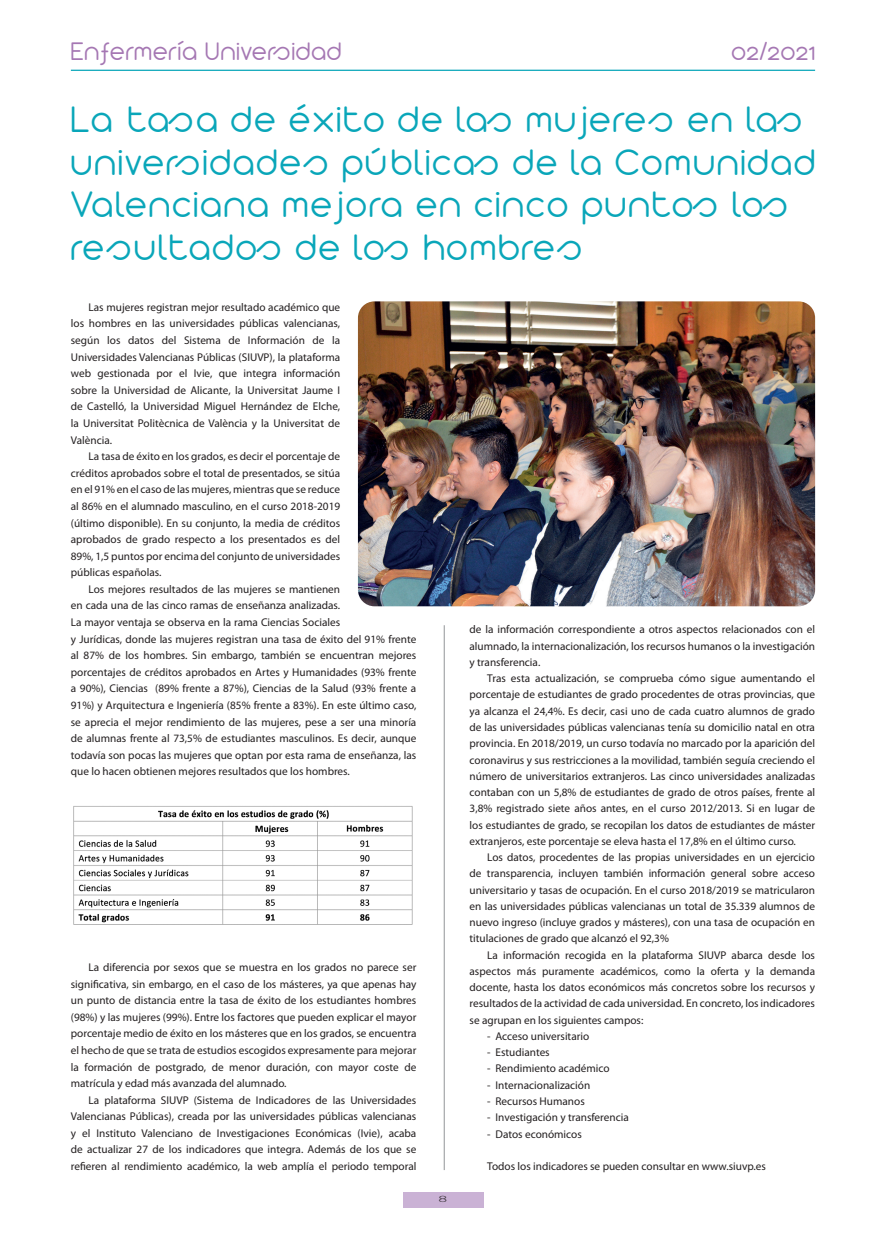
<style>
.page{position:relative;width:886px;height:1241px;background:#fff}
.page>*{position:absolute;margin:0;border:0;box-sizing:border-box;transform-origin:0 0}
.t1{font:300 40px/42.5px "Arista 2.0 Alternate";letter-spacing:.06em;color:#09a6b9}
.t2{font:300 27.5px "Arista 2.0 Alternate";letter-spacing:.04em;color:#a577b3}
.t3{font:11.25px/16.6px "Myriad Pro";color:#231f20;text-align:justify}
.t4{font:300 8.12px "Futura";color:#231f20;scale:2 1}
</style>
<div class="page">
<hr style="left:71px;top:70px;width:744px;height:1px;background:#09a6b9">
<div style="left:403px;top:1192px;width:80px;height:15px;background:#cab2d5"></div>
<hr style="left:444px;top:625px;width:1px;height:544px;background:#939598">
<img style="left:358px;top:301px;width:457px;height:305px">
<img style="left:73px;top:806px;width:340px;height:119px">
<p class="t2" style="left:71px;top:35px;width:272px">Enfermería Universidad</p>
<p class="t2" style="left:731px;top:35px;width:85px">02/2021</p>
<p class="t1" style="left:71px;top:97px;width:746px">La tasa de éxito de las mujeres en las universidades públicas de la Comunidad Valenciana mejora en cinco puntos los resultados de los hombres</p>
<p class="t3" style="left:71px;top:299px;width:271px;text-indent:18px">Las mujeres registran mejor resultado académico que los hombres en las universidades públicas valencianas, según los datos del Sistema de Información de la Universidades Valencianas Públicas (SIUVP), la plataforma web gestionada por el Ivie, que integra información sobre la Universidad de Alicante, la Universitat Jaume I de Castelló, la Universidad Miguel Hernández de Elche, la Universitat Politècnica de València y la Universitat de València.</p>
<p class="t3" style="left:71px;top:448px;width:271px;text-indent:18px">La tasa de éxito en los grados, es decir el porcentaje de créditos aprobados sobre el total de presentados, se sitúa en el 91% en el caso de las mujeres, mientras que se reduce al 86% en el alumnado masculino, en el curso 2018-2019 (último disponible). En su conjunto, la media de créditos aprobados de grado respecto a los presentados es del 89%, 1,5 puntos por encima del conjunto de universidades públicas españolas.</p>
<p class="t3" style="left:71px;top:581px;width:347px;text-align:left;text-indent:18px">Los mejores resultados de las mujeres se mantienen<br>en cada una de las cinco ramas de enseñanza analizadas.<br>La mayor ventaja se observa en la rama Ciencias Sociales<br>y Jurídicas, donde las mujeres registran una tasa de éxito del 91% frente al 87% de los hombres. Sin embargo, también se encuentran mejores porcentajes de créditos aprobados en Artes y Humanidades (93% frente a 90%), Ciencias (89% frente a 87%), Ciencias de la Salud (93% frente a 91%) y Arquitectura e Ingeniería (85% frente a 83%). En este último caso, se aprecia el mejor rendimiento de las mujeres, pese a ser una minoría de alumnas frente al 73,5% de estudiantes masculinos. Es decir, aunque todavía son pocas las mujeres que optan por esta rama de enseñanza, las que lo hacen obtienen mejores resultados que los hombres.</p>
<p class="t3" style="left:71px;top:958px;width:347px;text-indent:18px">La diferencia por sexos que se muestra en los grados no parece ser significativa, sin embargo, en el caso de los másteres, ya que apenas hay un punto de distancia entre la tasa de éxito de los estudiantes hombres (98%) y las mujeres (99%). Entre los factores que pueden explicar el mayor porcentaje medio de éxito en los másteres que en los grados, se encuentra el hecho de que se trata de estudios escogidos expresamente para mejorar la formación de postgrado, de menor duración, con mayor coste de matrícula y edad más avanzada del alumnado.</p>
<p class="t3" style="left:71px;top:1091px;width:347px;text-indent:18px">La plataforma SIUVP (Sistema de Indicadores de las Universidades Valencianas Públicas), creada por las universidades públicas valencianas y el Instituto Valenciano de Investigaciones Económicas (Ivie), acaba de actualizar 27 de los indicadores que integra. Además de los que se refieren al rendimiento académico, la web amplía el periodo temporal</p>
<p class="t4" style="left:438px;top:1193px;width:7px">8</p>
<p class="t3" style="left:469px;top:621px;width:347px;line-height:16.2px">de la información correspondiente a otros aspectos relacionados con el alumnado, la internacionalización, los recursos humanos o la investigación y transferencia.</p>
<p class="t3" style="left:469px;top:670px;width:347px;line-height:16.2px;text-indent:18px">Tras esta actualización, se comprueba cómo sigue aumentando el porcentaje de estudiantes de grado procedentes de otras provincias, que ya alcanza el 24,4%. Es decir, casi uno de cada cuatro alumnos de grado de las universidades públicas valencianas tenía su domicilio natal en otra provincia. En 2018/2019, un curso todavía no marcado por la aparición del coronavirus y sus restricciones a la movilidad, también seguía creciendo el número de universitarios extranjeros. Las cinco universidades analizadas contaban con un 5,8% de estudiantes de grado de otros países, frente al 3,8% registrado siete años antes, en el curso 2012/2013. Si en lugar de los estudiantes de grado, se recopilan los datos de estudiantes de máster extranjeros, este porcentaje se eleva hasta el 17,8% en el último curso.</p>
<p class="t3" style="left:469px;top:849px;width:347px;line-height:16.2px;text-indent:18px">Los datos, procedentes de las propias universidades en un ejercicio de transparencia, incluyen también información general sobre acceso universitario y tasas de ocupación. En el curso 2018/2019 se matricularon en las universidades públicas valencianas un total de 35.339 alumnos de nuevo ingreso (incluye grados y másteres), con una tasa de ocupación en titulaciones de grado que alcanzó el 92,3%</p>
<p class="t3" style="left:469px;top:946px;width:347px;line-height:16.2px;text-indent:18px">La información recogida en la plataforma SIUVP abarca desde los aspectos más puramente académicos, como la oferta y la demanda docente, hasta los datos económicos más concretos sobre los recursos y resultados de la actividad de cada universidad. En concreto, los indicadores se agrupan en los siguientes campos:</p>
<p class="t3" style="left:487px;top:1027px;width:104px">- Acceso universitario</p>
<p class="t3" style="left:487px;top:1044px;width:64px">- Estudiantes</p>
<p class="t3" style="left:487px;top:1060px;width:124px">- Rendimiento académico</p>
<p class="t3" style="left:487px;top:1076px;width:105px">- Internacionalización</p>
<p class="t3" style="left:487px;top:1092px;width:99px">- Recursos Humanos</p>
<p class="t3" style="left:487px;top:1109px;width:143px">- Investigación y transferencia</p>
<p class="t3" style="left:487px;top:1125px;width:96px">- Datos económicos</p>
<p class="t3" style="left:487px;top:1157px;width:280px">Todos los indicadores se pueden consultar en www.siuvp.es</p>
</div>
